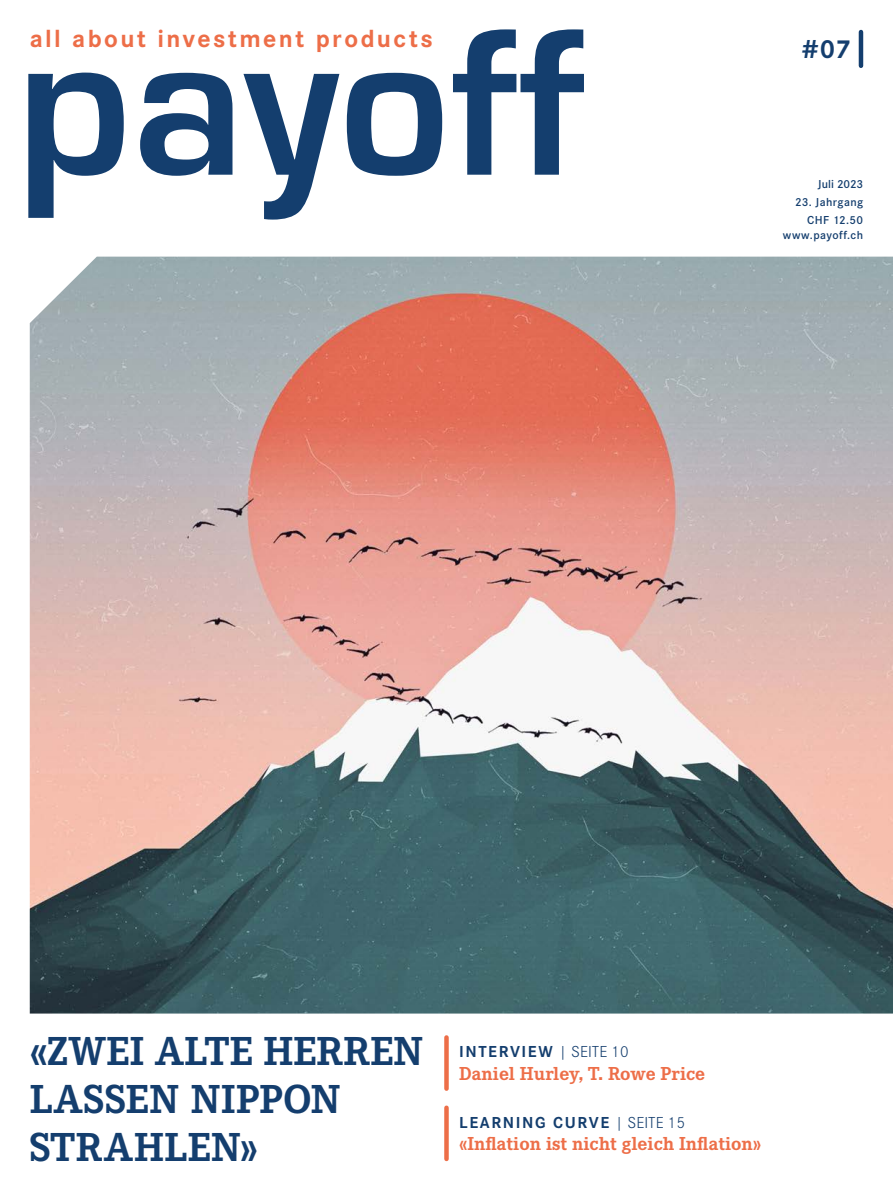
<style>
.page{position:relative;width:893px;height:1191px;background:#fff}
.page>*{position:absolute;margin:0;border:0;box-sizing:border-box;transform-origin:0 0}
.t1{font:700 42px/48px "Corporate E Pro";letter-spacing:.01em;color:#143e6e}
.t2{font:700 27px "Corporate S Pro";color:#143e6e}
.t3{font:700 25.65px "Corporate S Pro";letter-spacing:.09em;color:#ed6e48}
.t4{font:700 19.5px "Corporate E Pro";color:#ed6e48}
.t5{font:700 16.5px "Corporate S Pro";letter-spacing:.1em;color:#143e6e}
.t6{font:600 12px/18px "Corporate S Pro";letter-spacing:.035em;color:#143e6e;text-align:right}
.t7{font:600 12px "Corporate S Pro";color:#143e6e}
.s1{font-family:"Corporate E Pro";font-weight:300}
.s2{font-weight:300}
</style>
<div class="page">
<img style="left:30px;top:257px;width:863px;height:756px">
<svg style="left:28px;top:73px;width:96px;height:145px"></svg>
<svg style="left:140px;top:73px;width:92px;height:103px"></svg>
<svg style="left:243px;top:74px;width:96px;height:146px"></svg>
<svg style="left:347px;top:73px;width:95px;height:103px"></svg>
<svg style="left:453px;top:29px;width:131px;height:146px"></svg>
<div style="left:444px;top:1037px;width:5px;height:51px;background:#ed6e48"></div>
<div style="left:444px;top:1107px;width:5px;height:52px;background:#ed6e48"></div>
<hr style="left:859px;top:32px;width:4px;height:34px;background:#143e6e">
<h3 class="t3" style="left:30px;top:18px;width:405px">all about investment products</h3>
<h2 class="t2" style="left:802px;top:28px;width:50px">#07</h2>
<p class="t7" style="left:818px;top:175px;width:47px">Juli 2023</p>
<p class="t6" style="left:795px;top:193px;width:70px">23. Jahrgang<br>CHF 12.50</p>
<p class="t6" style="left:783px;top:226px;width:82px">www.payoff.ch</p>
<h1 class="t1" style="left:30px;top:1024px;width:395px">«ZWEI ALTE HERREN<br>LASSEN NIPPON<br>STRAHLEN»</h1>
<p class="t5" style="left:459px;top:1038px;width:171px">INTERVIEW <span class="s1">|</span> <span class="s2">SEITE 10</span></p>
<p class="t4" style="left:459px;top:1059px;width:247px">Daniel Hurley, T. Rowe Price</p>
<p class="t5" style="left:459px;top:1109px;width:227px">LEARNING CURVE <span class="s1">|</span> <span class="s2">SEITE 15</span></p>
<p class="t4" style="left:459px;top:1129px;width:303px">«Inflation ist nicht gleich Inflation»</p>
</div>
